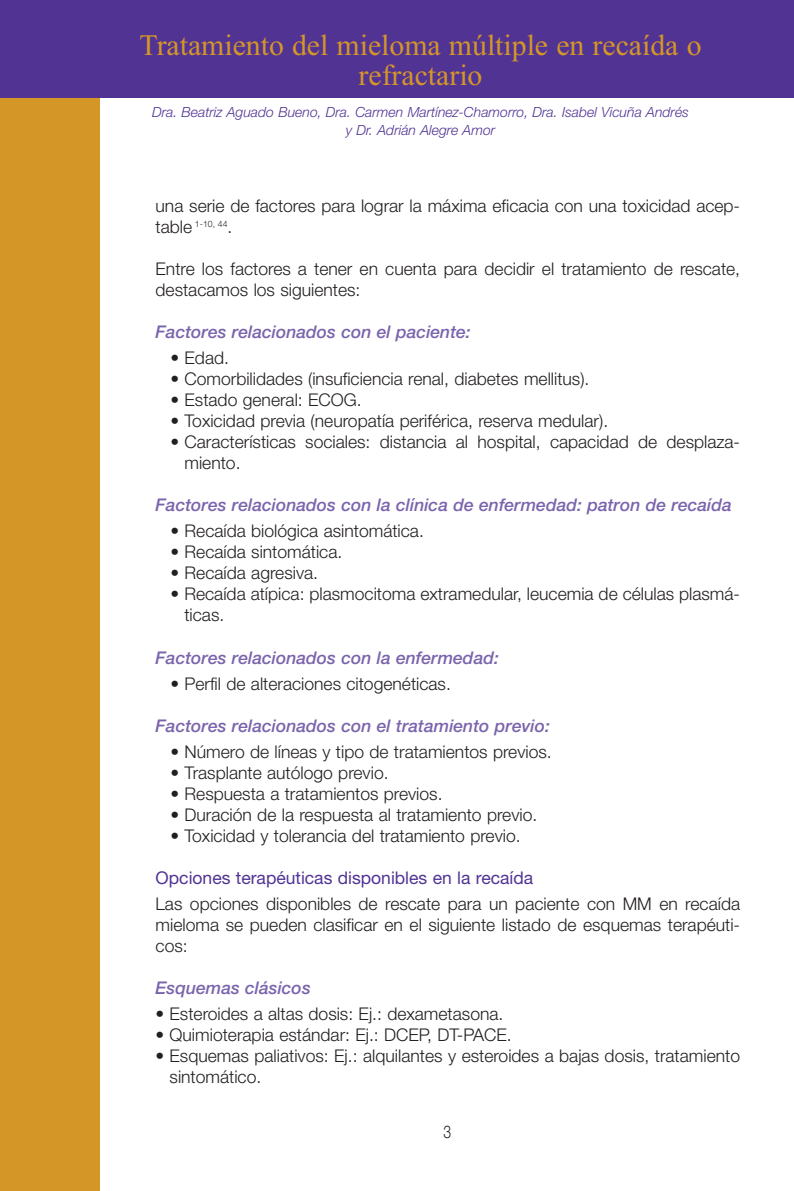
<style>
.page{position:relative;width:794px;height:1191px;background:#fff}
.page>*{position:absolute;margin:0;border:0;box-sizing:border-box;transform-origin:0 0}
.t1{font:29.75px/29.8px "Times New Roman";color:#d59628;text-align:center}
.t2{font:17.5px/21px "Helvetica Neue Light TT";color:#231f20}
.t3{font:italic 500 17.5px "Helvetica Neue";color:#7a64ac}
.t4{font:17.5px "Helvetica Neue";color:#513394}
.t5{font:17.5px "Helvetica Neue Light TT";color:#231f20;scale:.8 1}
.t6{font:14px/17.5px "Helvetica Neue Light Italic TT";color:#513394;text-align:center}
.t7{font:8.75px "Helvetica Neue Light TT";color:#231f20}
.s1{font-size:17.5px}
</style>
<div class="page">
<div style="left:0;top:10px;width:99px;height:1181px;background:#d59628"></div>
<div style="left:0;top:0;width:794px;height:98px;background:#513394"></div>
<h1 class="t1" style="left:139px;top:30px;width:563px">Tratamiento del mieloma múltiple en recaída o refractario</h1>
<p class="t6" style="left:152px;top:103px;width:538px">Dra. Beatriz Aguado Bueno, Dra. Carmen Martínez-Chamorro, Dra. Isabel Vicuña Andrés y Dr. Adrián Alegre Amor</p>
<p class="t2" style="left:156px;top:195px;width:586px">una serie de factores para lograr la máxima eficacia con una toxicidad acep-</p>
<p class="t7" style="left:156px;top:219px;width:78px"><span class="s1">table</span> 1-10, 44<span class="s1">.</span></p>
<p class="t2" style="left:156px;top:258px;width:586px">Entre los factores a tener en cuenta para decidir el tratamiento de rescate, destacamos los siguientes:</p>
<p class="t3" style="left:156px;top:326px;width:317px">Factores relacionados con el paciente:</p>
<p class="t2" style="left:170px;top:347px;width:60px">• Edad.</p>
<p class="t2" style="left:170px;top:368px;width:420px">• Comorbilidades (insuficiencia renal, diabetes mellitus).</p>
<p class="t2" style="left:170px;top:389px;width:193px">• Estado general: ECOG.</p>
<p class="t2" style="left:170px;top:410px;width:439px">• Toxicidad previa (neuropatía periférica, reserva medular).</p>
<p class="t2" style="left:184px;top:431px;width:557px;text-indent:-14px">• Características sociales: distancia al hospital, capacidad de desplaza&shy;miento.</p>
<p class="t3" style="left:156px;top:499px;width:578px">Factores relacionados con la clínica de enfermedad: patron de recaída</p>
<p class="t2" style="left:170px;top:520px;width:255px">• Recaída biológica asintomática.</p>
<p class="t2" style="left:170px;top:541px;width:173px">• Recaída sintomática.</p>
<p class="t2" style="left:170px;top:562px;width:149px">• Recaída agresiva.</p>
<p class="t2" style="left:184px;top:583px;width:557px;text-indent:-14px">• Recaída atípica: plasmocitoma extramedular, leucemia de células plasmá&shy;ticas.</p>
<p class="t3" style="left:156px;top:651px;width:345px">Factores relacionados con la enfermedad:</p>
<p class="t2" style="left:170px;top:672px;width:282px">• Perfil de alteraciones citogenéticas.</p>
<p class="t3" style="left:156px;top:719px;width:396px">Factores relacionados con el tratamiento previo:</p>
<p class="t2" style="left:170px;top:740px;width:383px">• Número de líneas y tipo de tratamientos previos.</p>
<p class="t2" style="left:170px;top:761px;width:220px">• Trasplante autólogo previo.</p>
<p class="t2" style="left:170px;top:782px;width:273px">• Respuesta a tratamientos previos.</p>
<p class="t2" style="left:170px;top:803px;width:368px">• Duración de la respuesta al tratamiento previo.</p>
<p class="t2" style="left:170px;top:824px;width:352px">• Toxicidad y tolerancia del tratamiento previo.</p>
<p class="t4" style="left:156px;top:867px;width:379px">Opciones terapéuticas disponibles en la recaída</p>
<p class="t2" style="left:156px;top:892px;width:586px;text-align:justify">Las opciones disponibles de rescate para un paciente con MM en recaída mieloma se pueden clasificar en el siguiente listado de esquemas terapéuti&shy;cos:</p>
<p class="t3" style="left:156px;top:981px;width:157px">Esquemas clásicos</p>
<p class="t2" style="left:156px;top:1002px;width:349px">• Esteroides a altas dosis: Ej.: dexametasona.</p>
<p class="t2" style="left:156px;top:1023px;width:357px">• Quimioterapia estándar: Ej.: DCEP, DT-PACE.</p>
<p class="t2" style="left:170px;top:1044px;width:572px;text-indent:-14px">• Esquemas paliativos: Ej.: alquilantes y esteroides a bajas dosis, tratamiento sintomático.</p>
<p class="t5" style="left:443px;top:1121px;width:11px">3</p>
</div>
